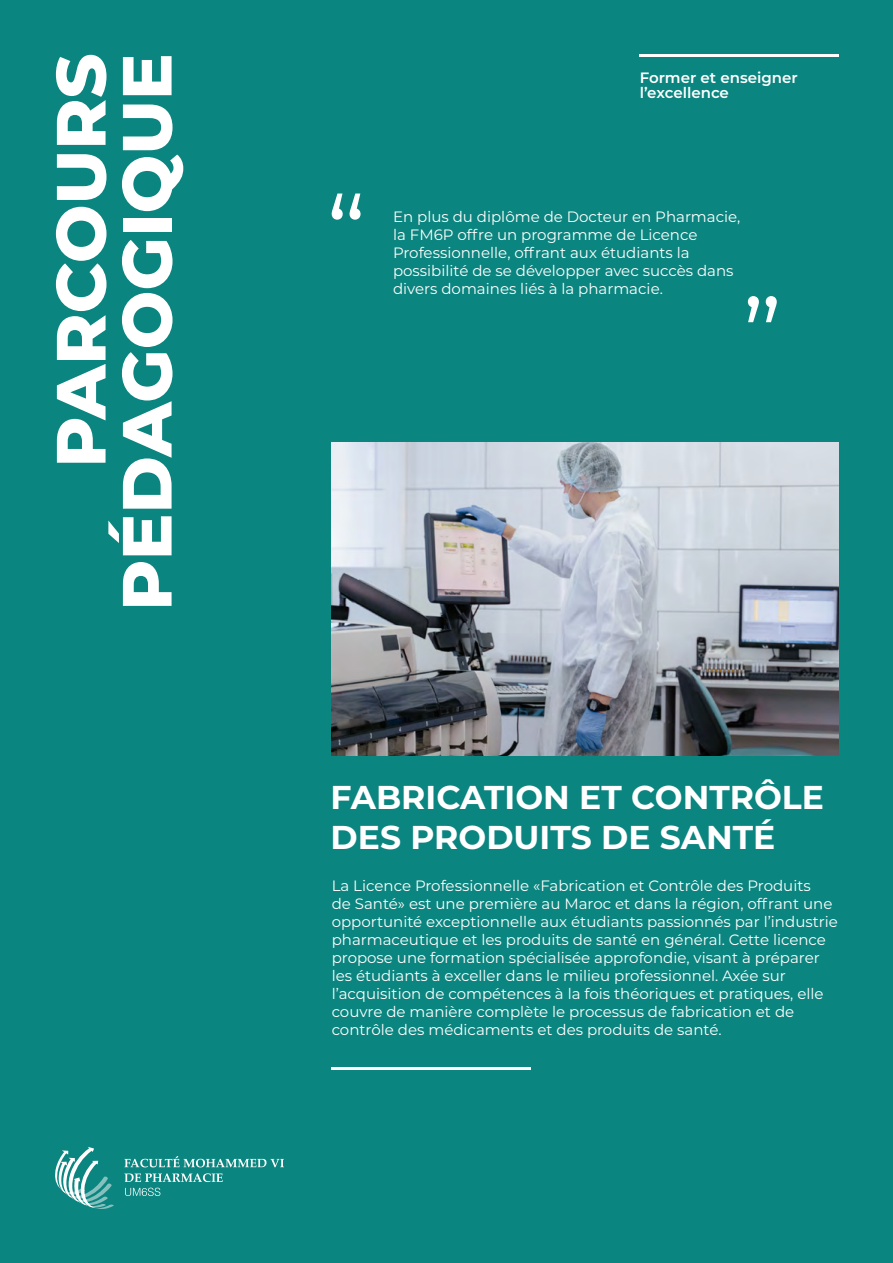
<style>
.page{position:relative;width:893px;height:1263px;background:#0b857f}
.page>*{position:absolute;margin:0;border:0;box-sizing:border-box;transform-origin:0 0}
.t1{font:800 69.45px/66px "Montserrat";color:#fff;text-align:right}
.t2{font:700 33px/39.6px "Montserrat";color:#fff}
.t3{font:15px/18px "Montserrat";color:#fff}
.t4{font:600 15px/15px "Montserrat";color:#fff}
</style>
<div class="page">
<hr style="left:640px;top:54px;width:199px;height:3px;background:#fff">
<svg style="left:332px;top:194px;width:29px;height:26px"></svg>
<svg style="left:748px;top:296px;width:29px;height:26px"></svg>
<img style="left:332px;top:443px;width:507px;height:313px">
<hr style="left:332px;top:1067px;width:199px;height:3px;background:#fff">
<svg style="left:55px;top:1147px;width:59px;height:62px"></svg>
<svg style="left:124px;top:1156px;width:160px;height:11px"></svg>
<svg style="left:124px;top:1173px;width:99px;height:9px"></svg>
<svg style="left:125px;top:1188px;width:35px;height:8px"></svg>
<h1 class="t1" style="left:44px;top:611px;width:559px;rotate:-90deg">PARCOURS<br>PÉDAGOGIQUE</h1>
<p class="t4" style="left:640px;top:69px;width:160px">Former et enseigner l’excellence</p>
<p class="t3" style="left:393px;top:207px;width:349px">En plus du diplôme de Docteur en Pharmacie, la FM6P offre un programme de Licence Professionnelle, offrant aux étudiants la possibilité de se développer avec succès dans divers domaines liés à la pharmacie.</p>
<h2 class="t2" style="left:331px;top:776px;width:495px">FABRICATION ET CONTRÔLE<br>DES PRODUITS DE SANTÉ</h2>
<p class="t3" style="left:332px;top:876px;width:508px">La Licence Professionnelle «Fabrication et Contrôle des Produits<br>de Santé» est une première au Maroc et dans la région, offrant une opportunité exceptionnelle aux étudiants passionnés par l’industrie pharmaceutique et les produits de santé en général. Cette licence propose une formation spécialisée approfondie, visant à préparer les étudiants à exceller dans le milieu professionnel. Axée sur l’acquisition de compétences à la fois théoriques et pratiques, elle couvre de manière complète le processus de fabrication et de contrôle des médicaments et des produits de santé.</p>
</div>
